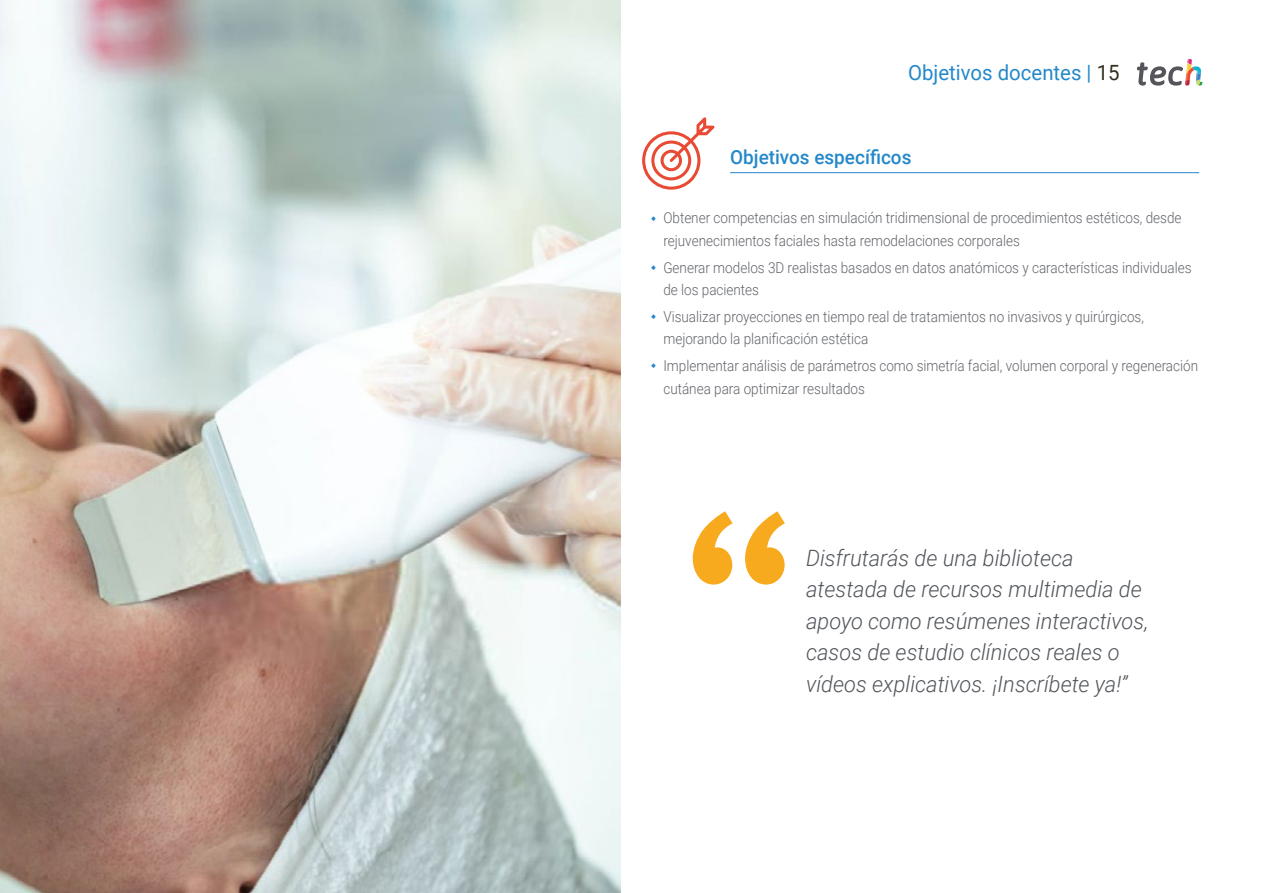
<style>
.page{position:relative;width:1263px;height:893px;background:#fff}
.page>*{position:absolute;margin:0;border:0;box-sizing:border-box;transform-origin:0 0}
.t1{font:italic 300 22.5px/31.5px "Roboto";color:#52555b}
.t2{font:21px "Roboto";color:#2488c9}
.t3{font:500 19.5px "Roboto";color:#2488c9}
.t4{font:300 15px/22.5px "Roboto";color:#61646a;scale:.9 1}
.s1{color:#312e20}
</style>
<div class="page">
<img style="left:0;top:0;width:621px;height:893px">
<svg style="left:693px;top:511px;width:92px;height:74px"></svg>
<hr style="left:730px;top:172px;width:469px;height:1px;background:#2488c9">
<svg style="left:642px;top:117px;width:72px;height:73px"></svg>
<svg style="left:1137px;top:59px;width:65px;height:27px"></svg>
<h2 class="t2" style="left:908px;top:57px;width:213px">Objetivos docentes | <span class="s1">15</span></h2>
<h3 class="t3" style="left:730px;top:144px;width:183px">Objetivos específicos</h3>
<p class="t4" style="left:663px;top:206px;width:577px">Obtener competencias en simulación tridimensional de procedimientos estéticos, desde rejuvenecimientos faciales hasta remodelaciones corporales</p>
<p class="t4" style="left:663px;top:255px;width:588px">Generar modelos 3D realistas basados en datos anatómicos y características individuales de los pacientes</p>
<p class="t4" style="left:663px;top:305px;width:535px">Visualizar proyecciones en tiempo real de tratamientos no invasivos y quirúrgicos, mejorando la planificación estética</p>
<p class="t4" style="left:663px;top:354px;width:596px">Implementar análisis de parámetros como simetría facial, volumen corporal y regeneración cutánea para optimizar resultados</p>
<h1 class="t1" style="left:806px;top:541px;width:344px">Disfrutarás de una biblioteca atestada de recursos multimedia de apoyo como resúmenes interactivos, casos de estudio clínicos reales o vídeos explicativos. ¡Inscríbete ya!”</h1>
</div>
